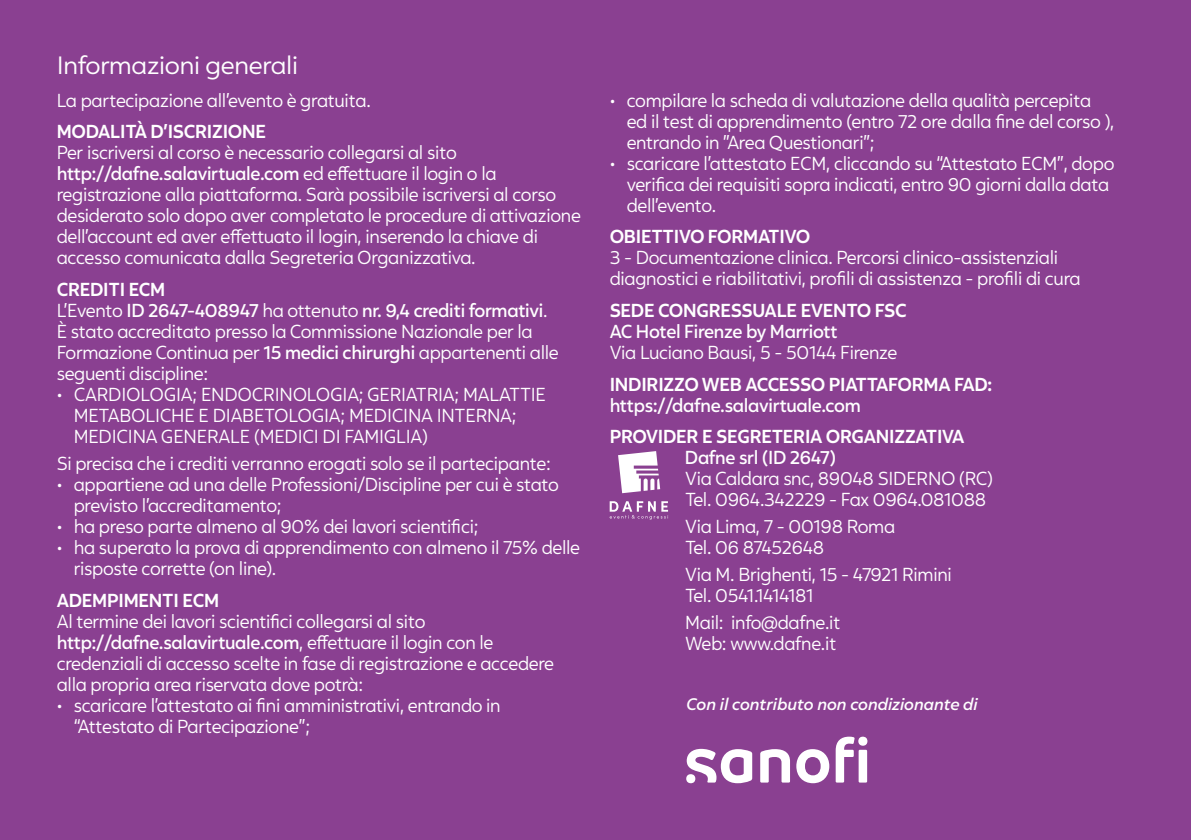
<style>
.page{position:relative;width:1191px;height:840px;background:#fff}
.page>*{position:absolute;margin:0;border:0;box-sizing:border-box;transform-origin:0 0}
.t1{font:24px "Rupert";letter-spacing:-.01em;color:#fff}
.t2{font:18px/21px "Rupert";letter-spacing:-.015em;color:#fff;scale:.95 1}
.t3{font:700 18px "Rupert";letter-spacing:-.015em;color:#fff;scale:.95 1}
.t4{font:500 18px "Rupert";letter-spacing:-.015em;color:#fff;scale:.95 1}
.t5{font:italic 500 16px "Rupert";color:#fff}
.s1{font-weight:500}
.s2{font-weight:700}
</style>
<div class="page">
<div style="left:0;top:0;width:1191px;height:839px;background:#8a4091"></div>
<svg style="left:609px;top:501px;width:59px;height:18px"></svg>
<svg style="left:618px;top:451px;width:42px;height:42px"></svg>
<svg style="left:686px;top:748px;width:66px;height:34px"></svg>
<svg style="left:760px;top:749px;width:30px;height:33px"></svg>
<svg style="left:796px;top:749px;width:33px;height:33px"></svg>
<div style="left:858px;top:749px;width:9px;height:33px;background:#fff"></div>
<svg style="left:835px;top:736px;width:19px;height:46px"></svg>
<svg style="left:686px;top:773px;width:9px;height:9px"></svg>
<div style="left:858px;top:736px;width:9px;height:9px;background:#fff;border-radius:50%"></div>
<h1 class="t1" style="left:57px;top:47px;width:243px">Informazioni generali</h1>
<p class="t2" style="left:57px;top:88px;width:332px">La partecipazione all’evento è gratuita.</p>
<p class="t3" style="left:57px;top:117px;width:222px">MODALITÀ D’ISCRIZIONE</p>
<p class="t2" style="left:57px;top:140px;width:553px">Per iscriversi al corso è necessario collegarsi al sito <span class="s1">http://dafne.salavirtuale.com</span> ed effettuare il login o la registrazione alla piattaforma. Sarà possibile iscriversi al corso desiderato solo dopo aver completato le procedure di attivazione dell’account ed aver effettuato il login, inserendo la chiave di accesso comunicata dalla Segreteria Organizzativa.</p>
<p class="t2" style="left:57px;top:277px;width:530px"><span class="s2">CREDITI ECM<br></span>L’Evento <span class="s1">ID 2647-408947</span> ha ottenuto <span class="s1">nr. 9,4 crediti formativi</span>.<br>È stato accreditato presso la Commissione Nazionale per la Formazione Continua per <span class="s1">15 medici chirurghi</span> appartenenti alle seguenti discipline:</p>
<p class="t2" style="left:74px;top:382px;width:499px;text-indent:-17px">• CARDIOLOGIA; ENDOCRINOLOGIA; GERIATRIA; MALATTIE<br>METABOLICHE E DIABETOLOGIA; MEDICINA INTERNA;<br>MEDICINA GENERALE (MEDICI DI FAMIGLIA)</p>
<p class="t2" style="left:57px;top:451px;width:521px">Si precisa che i crediti verranno erogati solo se il partecipante:</p>
<p class="t2" style="left:74px;top:472px;width:512px;text-indent:-17px">• appartiene ad una delle Professioni/Discipline per cui è stato previsto l’accreditamento;</p>
<p class="t2" style="left:57px;top:514px;width:445px">• ha preso parte almeno al 90% dei lavori scientifici;</p>
<p class="t2" style="left:74px;top:535px;width:534px;text-indent:-17px">• ha superato la prova di apprendimento con almeno il 75% delle risposte corrette (on line).</p>
<p class="t3" style="left:57px;top:585px;width:172px">ADEMPIMENTI ECM</p>
<p class="t2" style="left:57px;top:608px;width:525px">Al termine dei lavori scientifici collegarsi al sito <span class="s1">http://dafne.salavirtuale.com</span>, effettuare il login con le credenziali di accesso scelte in fase di registrazione e accedere alla propria area riservata dove potrà:</p>
<p class="t2" style="left:74px;top:692px;width:451px;text-indent:-17px">• scaricare l’attestato ai fini amministrativi, entrando in “Attestato di Partecipazione”;</p>
<p class="t2" style="left:626px;top:88px;width:515px;text-indent:-17px">• compilare la scheda di valutazione della qualità percepita ed il test di apprendimento (entro 72 ore dalla fine del corso ), entrando in ”Area Questionari”;</p>
<p class="t2" style="left:626px;top:151px;width:515px;text-indent:-17px">• scaricare l’attestato ECM, cliccando su “Attestato ECM”, dopo verifica dei requisiti sopra indicati, entro 90 giorni dalla data dell’evento.</p>
<p class="t3" style="left:609px;top:222px;width:213px">OBIETTIVO FORMATIVO</p>
<p class="t2" style="left:609px;top:245px;width:497px">3 - Documentazione clinica. Percorsi clinico-assistenziali diagnostici e riabilitativi, profili di assistenza - profili di cura</p>
<p class="t3" style="left:609px;top:296px;width:314px">SEDE CONGRESSUALE EVENTO FSC</p>
<p class="t4" style="left:609px;top:317px;width:241px">AC Hotel Firenze by Marriott</p>
<p class="t2" style="left:609px;top:340px;width:304px">Via Luciano Bausi, 5 - 50144 Firenze</p>
<p class="t3" style="left:609px;top:369px;width:404px">INDIRIZZO WEB ACCESSO PIATTAFORMA FAD:</p>
<p class="t4" style="left:609px;top:391px;width:266px">https://dafne.salavirtuale.com</p>
<p class="t3" style="left:609px;top:422px;width:375px">PROVIDER E SEGRETERIA ORGANIZZATIVA</p>
<p class="t4" style="left:685px;top:443px;width:160px">Dafne srl (ID 2647)</p>
<p class="t2" style="left:685px;top:466px;width:326px">Via Caldara snc, 89048 SIDERNO (RC)<br>Tel. 0964.342229 - Fax 0964.081088</p>
<p class="t2" style="left:685px;top:514px;width:222px">Via Lima, 7 - 00198 Roma<br>Tel. 06 87452648</p>
<p class="t2" style="left:685px;top:562px;width:282px">Via M. Brighenti, 15 - 47921 Rimini<br>Tel. 0541.1414181</p>
<p class="t2" style="left:685px;top:610px;width:165px">Mail: info@dafne.it<br>Web: www.dafne.it</p>
<p class="t5" style="left:686px;top:691px;width:293px">Con il contributo non condizionante di</p>
</div>
